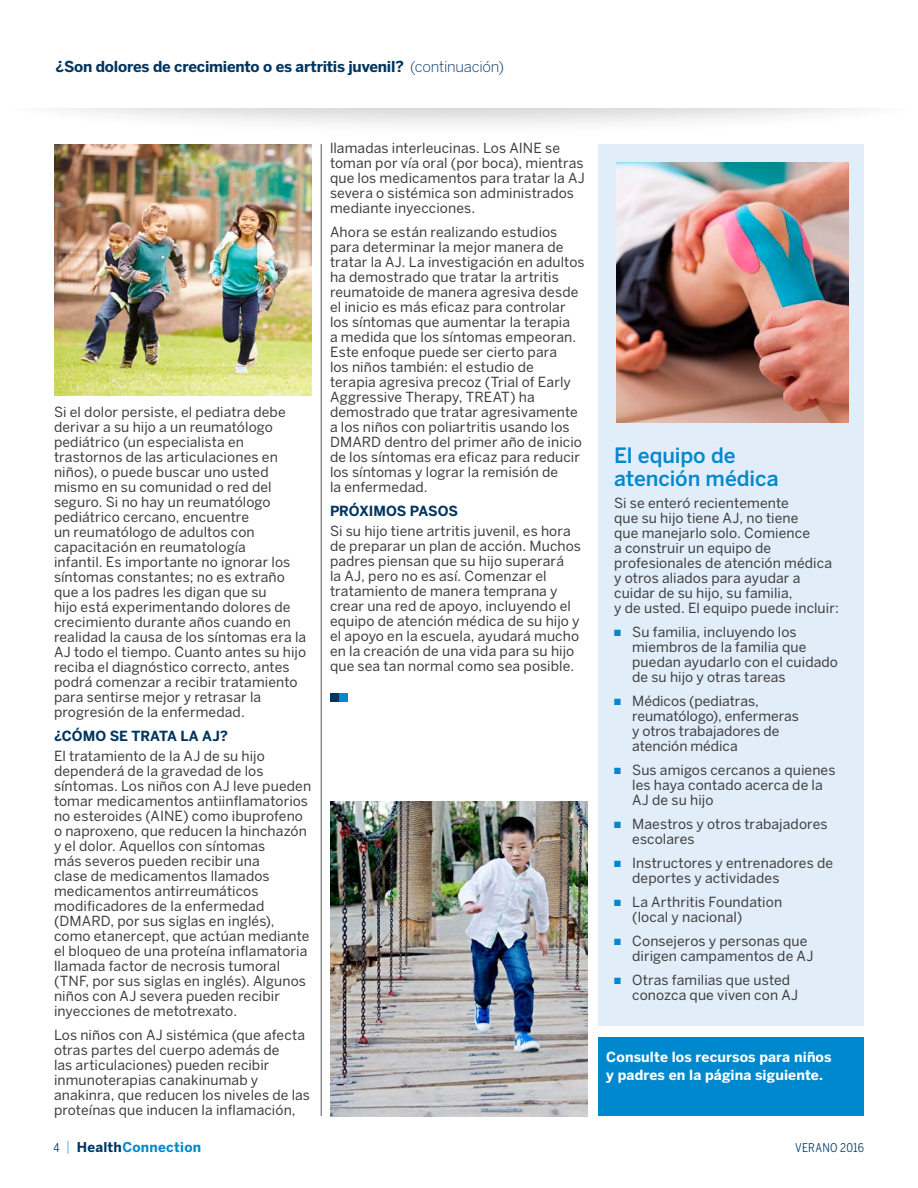
<style>
.page{position:relative;width:918px;height:1188px;background:#fff}
.page>*{position:absolute;margin:0;border:0;box-sizing:border-box;transform-origin:0 0}
.Benton_9_12_body_cop{font:500 21px/22.5px "Benton Sans";letter-spacing:-.005em;color:#0088ce}
.Headline_Primary_bol{font:700 15px "Benton Sans";letter-spacing:-.015em;color:#003560}
.Benton_9_12_body_cop-2{font:13.8px/15px "Benton Sans";letter-spacing:.005em;color:#3e3e3f}
.Benton_9_12_body_cop-3{font:700 13.8px/18px "Benton Sans";letter-spacing:.01em;color:#fff}
.Benton_9_12_body_cop-4{font:700 13.8px "Benton Sans";letter-spacing:-.005em;color:#003560}
.t1{font:700 13.5px "Benton Sans";letter-spacing:.02em;color:#0088ce}
.t2{font:12px "Benton Sans Condensed";letter-spacing:.02em;color:#003560}
.s1{font-weight:300}
.s2{color:#0088ce}
.s3{font-family:"Benton Sans Condensed";font-weight:400;font-size:12px;color:#003560}
.s4{color:#003560}
</style>
<div class="page">
<div style="left:599px;top:144px;width:265px;height:882px;background:#e1edf8"></div>
<div style="left:0;top:35px;width:918px;height:103px;background:#231f20;opacity:.2"></div>
<div style="left:1px;top:6px;width:917px;height:102px;background:#fff"></div>
<hr style="left:321px;top:144px;width:1px;height:972px;background:#57585a">
<div style="left:330px;top:693px;width:9px;height:9px;background:#003560"></div>
<div style="left:339px;top:693px;width:9px;height:9px;background:#0088ce"></div>
<img style="left:616px;top:162px;width:233px;height:261px">
<img style="left:54px;top:144px;width:258px;height:252px">
<img style="left:330px;top:801px;width:258px;height:315px">
<div style="left:599px;top:1038px;width:265px;height:78px;background:#0088ce"></div>
<p class="Headline_Primary_bol" style="left:55px;top:57px;width:450px">¿Son dolores de crecimiento o es artritis juvenil? <span class="s1">(continuación)</span></p>
<p class="Benton_9_12_body_cop-2" style="left:54px;top:405px;width:254px">Si el dolor persiste, el pediatra debe derivar a su hijo a un reumatólogo pediátrico (un especialista en trastornos de las articulaciones en niños), o puede buscar uno usted mismo en su comunidad o red del seguro. Si no hay un reumatólogo pediátrico cercano, encuentre<br>un reumatólogo de adultos con capacitación en reumatología<br>infantil. Es importante no ignorar los síntomas constantes; no es extraño que a los padres les digan que su<br>hijo está experimentando dolores de crecimiento durante años cuando en realidad la causa de los síntomas era la AJ todo el tiempo. Cuanto antes su hijo reciba el diagnóstico correcto, antes podrá comenzar a recibir tratamiento para sentirse mejor y retrasar la progresión de la enfermedad.</p>
<p class="Benton_9_12_body_cop-4" style="left:54px;top:728px;width:175px">¿CÓMO SE TRATA LA AJ?</p>
<p class="Benton_9_12_body_cop-2" style="left:54px;top:748px;width:259px">El tratamiento de la AJ de su hijo dependerá de la gravedad de los síntomas. Los niños con AJ leve pueden tomar medicamentos antiinflamatorios no esteroides (AINE) como ibuprofeno o naproxeno, que reducen la hinchazón y el dolor. Aquellos con síntomas<br>más severos pueden recibir una<br>clase de medicamentos llamados medicamentos antirreumáticos modificadores de la enfermedad (DMARD, por sus siglas en inglés), como etanercept, que actúan mediante el bloqueo de una proteína inflamatoria llamada factor de necrosis tumoral (TNF, por sus siglas en inglés). Algunos niños con AJ severa pueden recibir inyecciones de metotrexato.</p>
<p class="Benton_9_12_body_cop-2" style="left:54px;top:1027px;width:258px">Los niños con AJ sistémica (que afecta otras partes del cuerpo además de<br>las articulaciones) pueden recibir inmunoterapias canakinumab y anakinra, que reducen los niveles de las proteínas que inducen la inflamación,</p>
<p class="Benton_9_12_body_cop-2" style="left:330px;top:141px;width:256px">llamadas interleucinas. Los AINE se toman por vía oral (por boca), mientras que los medicamentos para tratar la AJ severa o sistémica son administrados mediante inyecciones.</p>
<p class="Benton_9_12_body_cop-2" style="left:330px;top:225px;width:256px">Ahora se están realizando estudios para determinar la mejor manera de tratar la AJ. La investigación en adultos ha demostrado que tratar la artritis reumatoide de manera agresiva desde el inicio es más eficaz para controlar los síntomas que aumentar la terapia<br>a medida que los síntomas empeoran.<br>Este enfoque puede ser cierto para<br>los niños también: el estudio de<br>terapia agresiva precoz (Trial of Early Aggressive Therapy, TREAT) ha demostrado que tratar agresivamente a los niños con poliartritis usando los DMARD dentro del primer año de inicio de los síntomas era eficaz para reducir los síntomas y lograr la remisión de<br>la enfermedad.</p>
<p class="Benton_9_12_body_cop-4" style="left:330px;top:503px;width:129px">PRÓXIMOS PASOS</p>
<p class="Benton_9_12_body_cop-2" style="left:330px;top:523px;width:253px">Si su hijo tiene artritis juvenil, es hora de preparar un plan de acción. Muchos padres piensan que su hijo superará<br>la AJ, pero no es así. Comenzar el tratamiento de manera temprana y crear una red de apoyo, incluyendo el equipo de atención médica de su hijo y el apoyo en la escuela, ayudará mucho en la creación de una vida para su hijo que sea tan normal como sea posible.</p>
<p class="Benton_9_12_body_cop" style="left:614px;top:444px;width:166px">El equipo de atención médica</p>
<p class="Benton_9_12_body_cop-2" style="left:614px;top:496px;width:226px">Si se enteró recientemente<br>que su hijo tiene AJ, no tiene<br>que manejarlo solo. Comience<br>a construir un equipo de profesionales de atención médica y otros aliados para ayudar a cuidar de su hijo, su familia,<br>y de usted. El equipo puede incluir:</p>
<p class="Benton_9_12_body_cop-2" style="left:632px;top:625px;width:207px;text-indent:-18px"><span class="s2">■</span> Su familia, incluyendo los miembros de la familia que puedan ayudarlo con el cuidado de su hijo y otras tareas</p>
<p class="Benton_9_12_body_cop-2" style="left:632px;top:694px;width:168px;text-indent:-18px"><span class="s2">■</span> Médicos (pediatras, reumatólogo), enfermeras y otros trabajadores de atención médica</p>
<p class="Benton_9_12_body_cop-2" style="left:632px;top:763px;width:205px;text-indent:-18px"><span class="s2">■</span> Sus amigos cercanos a quienes les haya contado acerca de la<br>AJ de su hijo</p>
<p class="Benton_9_12_body_cop-2" style="left:632px;top:817px;width:197px;text-indent:-18px"><span class="s2">■</span> Maestros y otros trabajadores escolares</p>
<p class="Benton_9_12_body_cop-2" style="left:632px;top:856px;width:202px;text-indent:-18px"><span class="s2">■</span> Instructores y entrenadores de deportes y actividades</p>
<p class="Benton_9_12_body_cop-2" style="left:632px;top:895px;width:152px;text-indent:-18px"><span class="s2">■</span> La Arthritis Foundation (local y nacional)</p>
<p class="Benton_9_12_body_cop-2" style="left:632px;top:934px;width:183px;text-indent:-18px"><span class="s2">■</span> Consejeros y personas que dirigen campamentos de AJ</p>
<p class="Benton_9_12_body_cop-2" style="left:632px;top:973px;width:168px;text-indent:-18px"><span class="s2">■</span> Otras familias que usted conozca que viven con AJ</p>
<p class="Benton_9_12_body_cop-3" style="left:606px;top:1048px;width:227px">Consulte los recursos para niños y padres en la página siguiente.</p>
<p class="t1" style="left:53px;top:1139px;width:149px"><span class="s3">4</span> <span class="s1">|</span> <span class="s4">Health</span>Connection</p>
<p class="t2" style="left:795px;top:1140px;width:70px">VERANO 2016</p>
</div>
